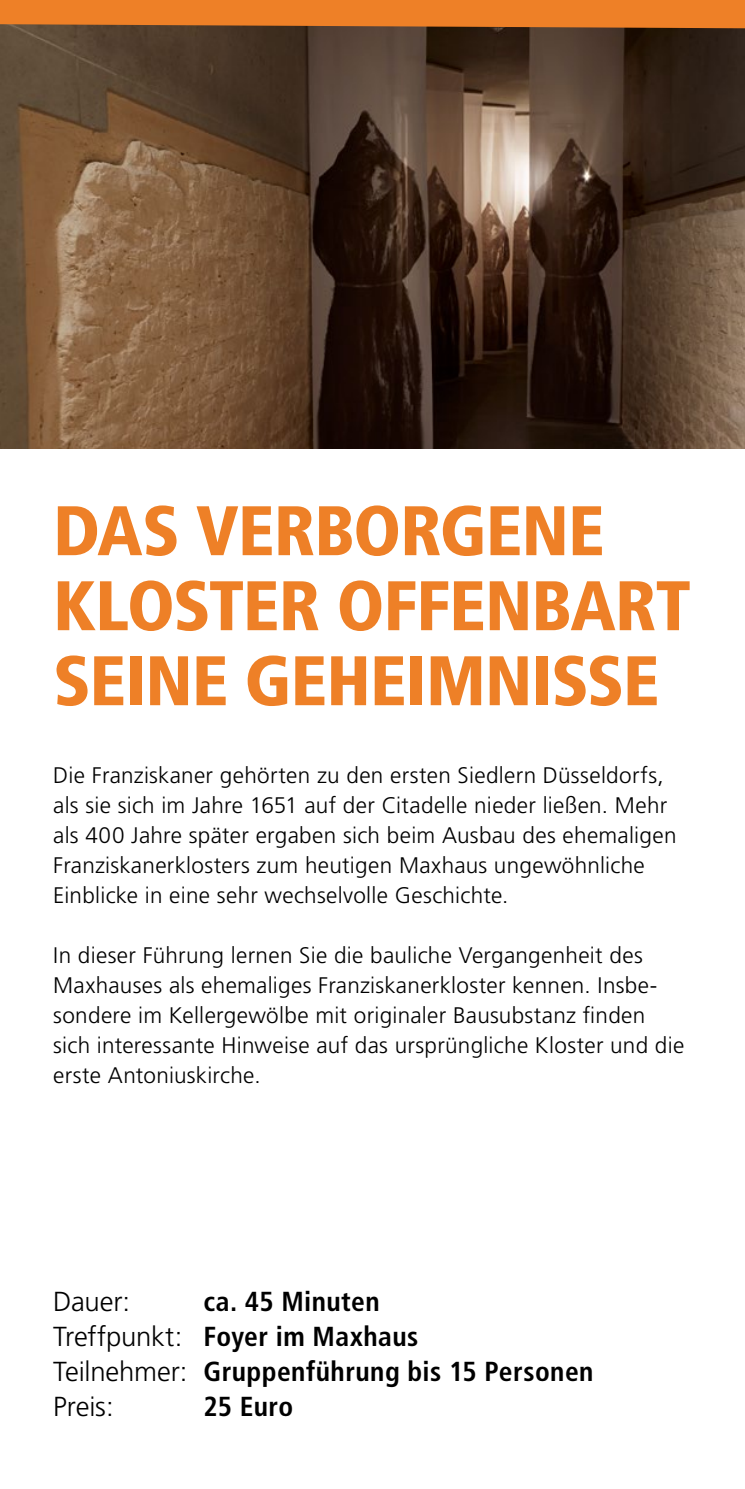
<style>
.page{position:relative;width:745px;height:1489px;background:#fff}
.page>*{position:absolute;margin:0;border:0;box-sizing:border-box;transform-origin:0 0}
.t1{font:900 condensed 70px/75px "Frutiger";letter-spacing:-.01em;color:#ee8027}
.t2{font:700 condensed 27.5px/35px "Frutiger";letter-spacing:.015em;color:#000}
.t3{font:300 27.5px "Frutiger CE";letter-spacing:-.01em;color:#000}
.t4{font:300 22.5px/30px "Frutiger";letter-spacing:.015em;color:#000}
.s1{font-family:"Frutiger CE";font-weight:300;font-stretch:normal}
</style>
<div class="page">
<img style="left:1px;top:28px;width:743px;height:421px">
<img style="left:0;top:1px;width:1px;height:448px">
<svg style="left:0;top:0;width:744px;height:28px;background:#e37b27"></svg>
<h1 class="t1" style="left:53px;top:493px;width:638px">DAS VERBORGENE<br>KLOSTER OFFENBART<br>SEINE GEHEIMNISSE</h1>
<p class="t4" style="left:53px;top:760px;width:624px">Die Franziskaner gehörten zu den ersten Siedlern Düsseldorfs, als sie sich im Jahre 1651 auf der Citadelle nieder ließen. Mehr als 400 Jahre später ergaben sich beim Ausbau des ehemaligen Franziskanerklosters zum heutigen Maxhaus ungewöhnliche Einblicke in eine sehr wechselvolle Geschichte.</p>
<p class="t4" style="left:53px;top:940px;width:632px">In dieser Führung lernen Sie die bauliche Vergangenheit des Maxhauses als ehemaliges Franziskanerkloster kennen. Insbe&shy;sondere im Kellergewölbe mit originaler Bausubstanz finden sich interessante Hinweise auf das ursprüngliche Kloster und die erste Antoniuskirche.</p>
<p class="t2" style="left:53px;top:1283px;width:541px;text-indent:150px">ca. 45 Minuten<br><span class="s1">Treffpunkt:</span> Foyer im Maxhaus<br><span class="s1">Teilnehmer:</span> Gruppenführung bis 15 Personen</p>
<p class="t3" style="left:53px;top:1390px;width:62px">Preis:</p>
<p class="t2" style="left:203px;top:1388px;width:91px">25 Euro</p>
<p class="t3" style="left:53px;top:1285px;width:78px">Dauer:</p>
</div>
